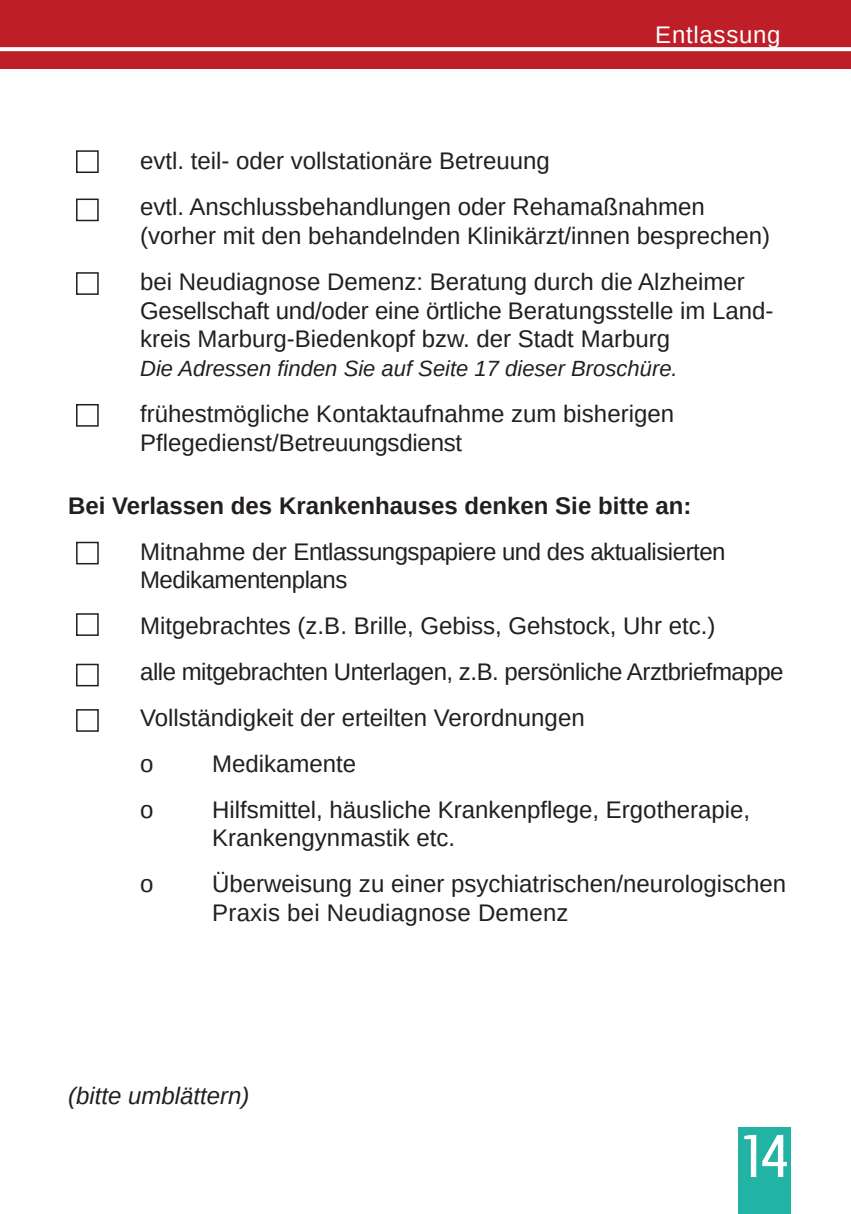
<style>
.page{position:relative;width:851px;height:1214px;background:#fff}
.page>*{position:absolute;margin:0;border:0;box-sizing:border-box;transform-origin:0 0}
.t1{font:60px "Cuprum";color:#fff}
.t2{font:24px/28.8px "Arimo";color:#231f20}
.t3{font:24px/28.8px "Arimo";letter-spacing:-.02em;color:#231f20}
.t4{font:700 24px "Arimo";color:#231f20}
.t5{font:italic 24px "Arimo";color:#231f20}
.t6{font:24px "Arimo";letter-spacing:.03em;color:#fff}
.t7{font:italic 22px "Arimo";color:#231f20}
</style>
<div class="page">
<div style="left:0;top:0;width:850px;height:68px;background:#be1e27"></div>
<svg style="left:0;top:47px;width:850px;height:4px;background:#fcf6f6"></svg>
<div style="left:737px;top:1127px;width:53px;height:86px;background:#22b3a5"></div>
<div style="left:76px;top:150px;width:23px;height:23px;border:2px solid #231f20"></div>
<div style="left:76px;top:404px;width:23px;height:22px;border:2px solid #231f20"></div>
<div style="left:76px;top:198px;width:23px;height:23px;border:2px solid #231f20"></div>
<div style="left:76px;top:272px;width:23px;height:23px;border:2px solid #231f20"></div>
<div style="left:76px;top:541px;width:23px;height:23px;border:2px solid #231f20"></div>
<div style="left:76px;top:613px;width:23px;height:23px;border:2px solid #231f20"></div>
<div style="left:76px;top:663px;width:23px;height:23px;border:2px solid #231f20"></div>
<div style="left:76px;top:709px;width:23px;height:22px;border:2px solid #231f20"></div>
<p class="t6" style="left:655px;top:19px;width:127px">Entlassung</p>
<p class="t2" style="left:140px;top:147px;width:411px">evtl. teil- oder vollstationäre Betreuung</p>
<p class="t2" style="left:140px;top:192px;width:566px">evtl. Anschlussbehandlungen oder Rehamaßnahmen</p>
<p class="t2" style="left:140px;top:221px;width:631px">(vorher mit den behandelnden Klinikärzt/innen besprechen)</p>
<p class="t2" style="left:140px;top:267px;width:635px">bei Neudiagnose Demenz: Beratung durch die Alzheimer<br>Gesellschaft und/oder eine örtliche Beratungsstelle im Land&shy;kreis Marburg-Biedenkopf bzw. der Stadt Marburg</p>
<p class="t7" style="left:140px;top:354px;width:539px">Die Adressen finden Sie auf Seite 17 dieser Broschüre.</p>
<p class="t2" style="left:140px;top:399px;width:535px">frühestmögliche Kontaktaufnahme zum bisherigen</p>
<p class="t2" style="left:140px;top:428px;width:323px">Pflegedienst/Betreuungsdienst</p>
<p class="t4" style="left:68px;top:489px;width:624px">Bei Verlassen des Krankenhauses denken Sie bitte an:</p>
<p class="t3" style="left:140px;top:537px;width:587px">Mitnahme der Entlassungspapiere und des aktualisierten<br>Medikamentenplans</p>
<p class="t2" style="left:140px;top:611px;width:576px">Mitgebrachtes (z.B. Brille, Gebiss, Gehstock, Uhr etc.)</p>
<p class="t3" style="left:140px;top:657px;width:645px">alle mitgebrachten Unterlagen, z.B. persönliche Arztbriefmappe</p>
<p class="t2" style="left:140px;top:703px;width:446px">Vollständigkeit der erteilten Verordnungen</p>
<p class="t2" style="left:140px;top:749px;width:15px">o</p>
<p class="t2" style="left:212px;top:749px;width:146px">Medikamente</p>
<p class="t2" style="left:140px;top:794px;width:15px">o</p>
<p class="t2" style="left:212px;top:794px;width:539px">Hilfsmittel, häusliche Krankenpflege, Ergotherapie,<br>Krankengynmastik etc.</p>
<p class="t2" style="left:140px;top:869px;width:15px">o</p>
<p class="t2" style="left:212px;top:869px;width:575px">Überweisung zu einer psychiatrischen/neurologischen</p>
<p class="t2" style="left:212px;top:898px;width:358px">Praxis bei Neudiagnose Demenz</p>
<p class="t5" style="left:68px;top:1079px;width:183px">(bitte umblättern)</p>
<p class="t1" style="left:743px;top:1123px;width:46px">14</p>
</div>
